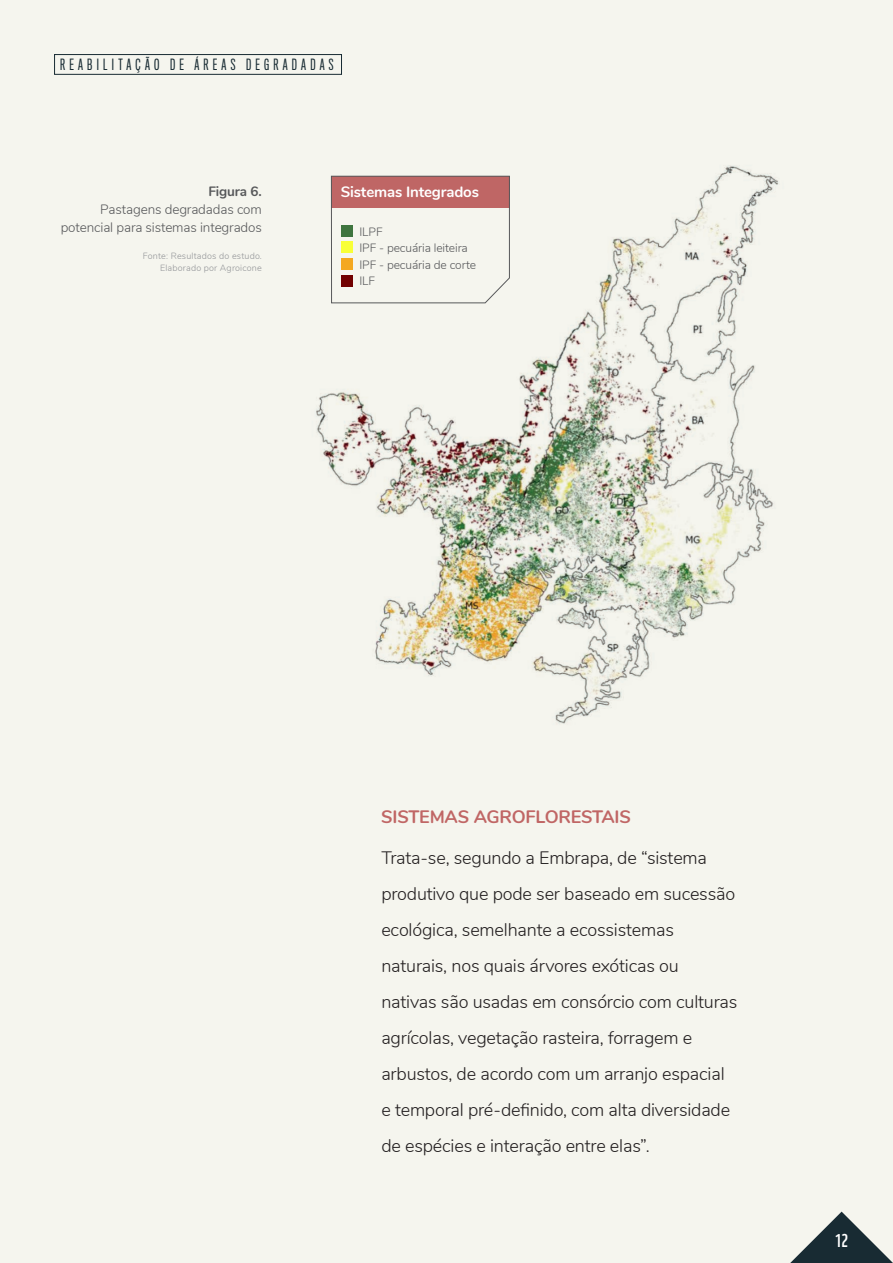
<style>
.page{position:relative;width:893px;height:1263px;background:#f5f5ee}
.page>*{position:absolute;margin:0;border:0;box-sizing:border-box;transform-origin:0 0}
.t1{font:300 18px/36px "Nunito";letter-spacing:-.01em;color:#231f20}
.Box_Texto_Secundário{font:700 18px "Nunito";letter-spacing:-.01em;color:#c06665}
.t2{font:18px "WWF";color:#fff}
.Box_Texto_Secundário-2{font:700 15px "Nunito";letter-spacing:-.01em;color:#fff}
.t3{font:14.25px "Titling Gothic FB Comp";letter-spacing:.3em;color:#182b33}
.Box_Texto_Secundário-3{font:300 13.5px/18px "Nunito";letter-spacing:-.01em;color:#57585a;text-align:right}
.Box_Texto_Secundário-4{font:300 12px "Nunito";letter-spacing:-.01em;color:#57585a}
.Info_Texto_Gráficos{font:300 9px/12px "Nunito";letter-spacing:.02em;color:#939598;text-align:right}
.s1{font-weight:700}
</style>
<div class="page">
<svg style="left:790px;top:1211px;width:103px;height:52px"></svg>
<div style="left:54px;top:54px;width:288px;height:21px;border:1px solid #182b33"></div>
<img style="left:316px;top:165px;width:463px;height:559px">
<svg style="left:331px;top:175px;width:179px;height:129px"></svg>
<div style="left:341px;top:225px;width:12px;height:11px;background:#3f753f"></div>
<div style="left:341px;top:241px;width:12px;height:12px;background:#f8ff36"></div>
<div style="left:341px;top:258px;width:12px;height:12px;background:#f4a820"></div>
<div style="left:341px;top:275px;width:12px;height:11px;background:#710000"></div>
<p class="t3" style="left:60px;top:56px;width:275px">REABILITAÇÃO DE ÁREAS DEGRADADAS</p>
<p class="Box_Texto_Secundário-3" style="left:61px;top:182px;width:203px"><span class="s1">Figura 6.<br></span>Pastagens degradadas com potencial para sistemas integrados</p>
<p class="Info_Texto_Gráficos" style="left:143px;top:249px;width:121px">Fonte: Resultados do estudo.<br>Elaborado por Agroicone</p>
<p class="Box_Texto_Secundário-2" style="left:341px;top:181px;width:140px">Sistemas Integrados</p>
<p class="Box_Texto_Secundário-4" style="left:359px;top:223px;width:25px">ILPF</p>
<p class="Box_Texto_Secundário-4" style="left:359px;top:239px;width:110px">IPF - pecuária leiteira</p>
<p class="Box_Texto_Secundário-4" style="left:359px;top:256px;width:118px">IPF - pecuária de corte</p>
<p class="Box_Texto_Secundário-4" style="left:359px;top:272px;width:17px">ILF</p>
<p class="Box_Texto_Secundário" style="left:381px;top:803px;width:251px">SISTEMAS AGROFLORESTAIS</p>
<p class="t1" style="left:381px;top:839px;width:358px">Trata-se, segundo a Embrapa, de “sistema produtivo que pode ser baseado em sucessão ecológica, semelhante a ecossistemas naturais, nos quais árvores exóticas ou nativas são usadas em consórcio com culturas agrícolas, vegetação rasteira, forragem e arbustos, de acordo com um arranjo espacial e temporal pré-definido, com alta diversidade de espécies e interação entre elas”.</p>
<p class="t2" style="left:835px;top:1226px;width:15px">12</p>
</div>
